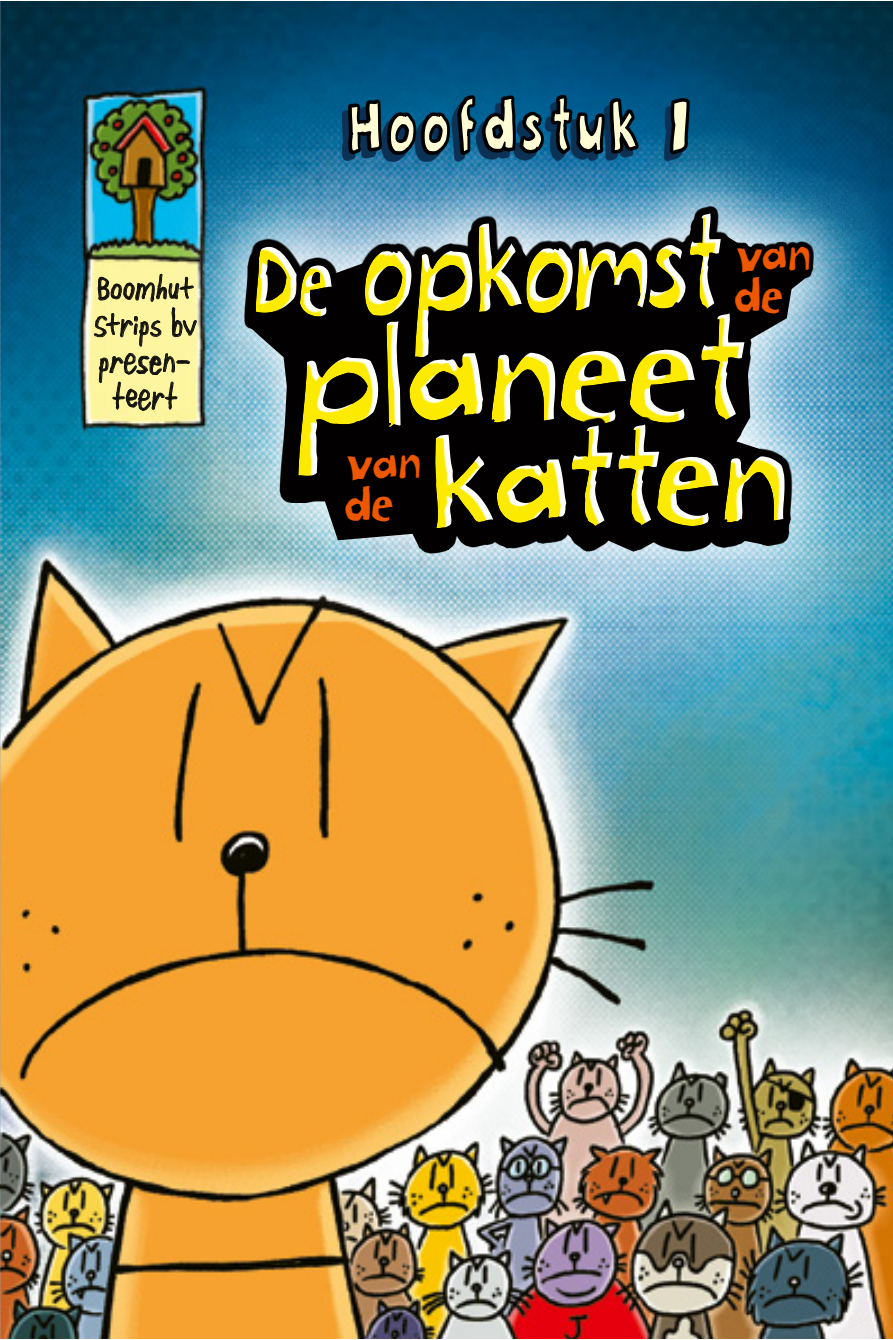
<style>
.page{position:relative;width:893px;height:1340px;background:#fff}
.page>*{position:absolute;margin:0;border:0;box-sizing:border-box;transform-origin:0 0}
.t1{font:142.2px "Pilky TITLE";color:#fceb00}
.t2{font:134.55px "Pilky TITLE";color:#fceb00}
.t3{font:127.35px "Pilky TITLE";color:#fceb00;scale:.82 1}
.t4{font:69.75px "Pilky TITLE";letter-spacing:.1em;color:#fffbd4;scale:.73 1}
.t5{font:48.38px/41.6px "Pilky TITLE";color:#ed5700;scale:.94 1}
.t6{font:38.25px/36.2px "Pilky";letter-spacing:-.05em;color:#12120d;text-align:center;scale:.9 1}
.s1{font-size:99.45px}
</style>
<div class="page">
<img style="left:1px;top:1px;width:891px;height:1337px">
<img style="left:166px;top:128px;width:725px;height:505px">
<svg style="left:219px;top:150px;width:620px;height:90px;background:#5092b6"></svg>
<img style="left:117px;top:240px;width:775px;height:246px">
<svg style="left:729px;top:319px;width:83px;height:3px"></svg>
<svg style="left:729px;top:241px;width:86px;height:78px;background:#1f2528"></svg>
<svg style="left:230px;top:355px;width:662px;height:230px;background:#648490"></svg>
<svg style="left:340px;top:414px;width:453px;height:124px;background:#1c1b1c"></svg>
<svg style="left:94px;top:272px;width:103px;height:74px;background:#d9d38a"></svg>
<svg style="left:99px;top:353px;width:91px;height:58px;background:#d5cf87"></svg>
<svg style="left:342px;top:101px;width:342px;height:61px;background:#155984"></svg>
<svg style="left:349px;top:95px;width:341px;height:60px;background:#032b43"></svg>
<p class="t6" style="left:93px;top:270px;width:118px">Boomhut<br>Strips bv presen&shy;teert</p>
<p class="t4" style="left:346px;top:70px;width:471px">Hoofdstuk 1</p>
<h3 class="t3" style="left:240px;top:169px;width:585px;rotate:-1deg"><span class="s1">De</span> opkomst</h3>
<p class="t5" style="left:729px;top:232px;width:87px;rotate:-1deg">van de</p>
<h1 class="t1" style="left:274px;top:263px;width:470px;rotate:-1deg">planeet</h1>
<h2 class="t2" style="left:415px;top:373px;width:372px;rotate:-1deg">katten</h2>
<p class="t5" style="left:339px;top:440px;width:87px;rotate:-1deg">van de</p>
</div>
